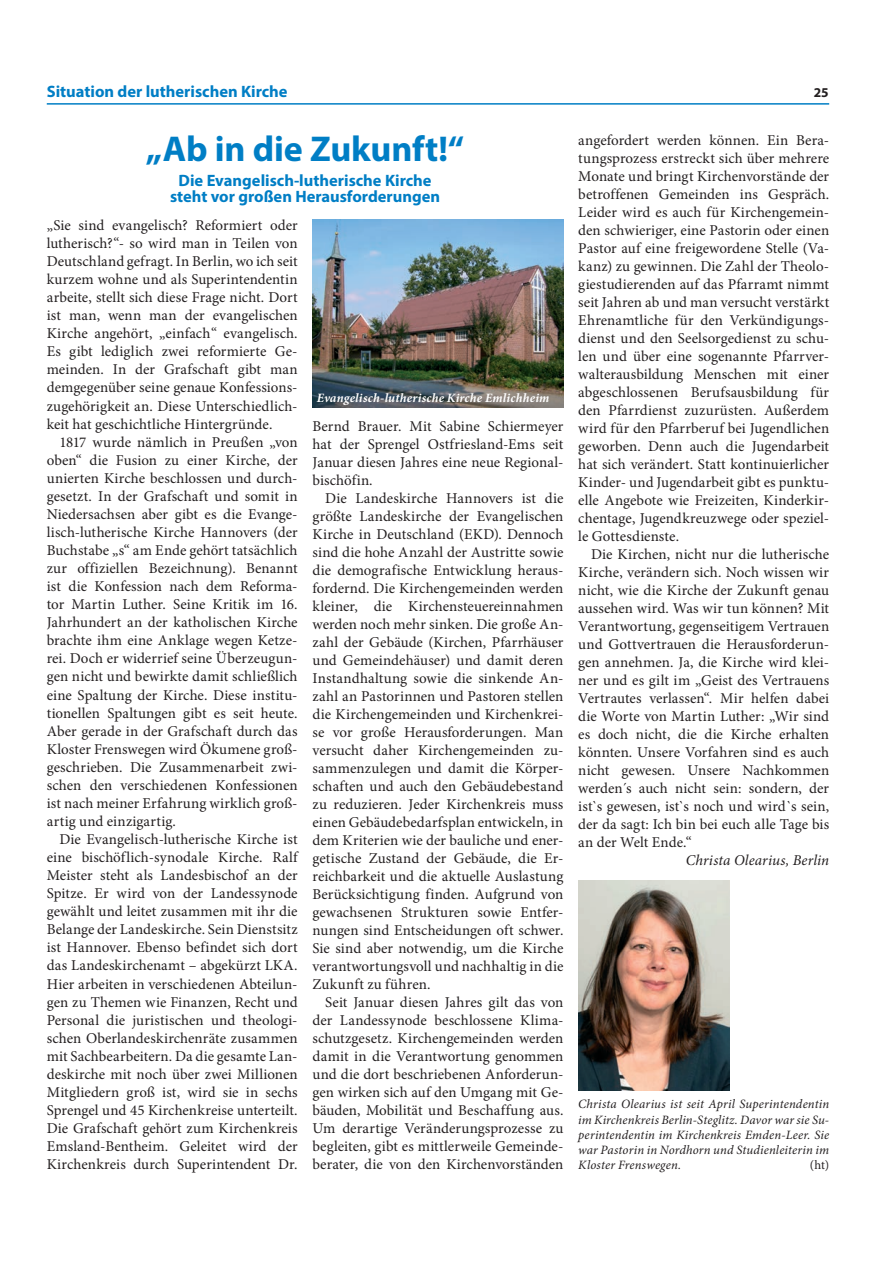
<style>
.page{position:relative;width:893px;height:1263px;background:#fff}
.page>*{position:absolute;margin:0;border:0;box-sizing:border-box;transform-origin:0 0}
.t1{font:700 36px "Myriad Pro";letter-spacing:-.005em;color:#007ec5}
.t2{font:700 16.5px/16.5px "Myriad Pro";color:#007ec5;text-align:center}
.t3{font:15px/18px "Minion Pro";letter-spacing:.005em;color:#231f20;text-align:justify}
.t4{font:italic 15px "Minion Pro";letter-spacing:.01em;color:#231f20}
.t5{font:700 13.5px "Myriad Pro";color:#231f20}
.t6{font:italic 12.75px/15.3px "Minion Pro";letter-spacing:.01em;color:#231f20;text-align:justify}
.t7{font:italic 700 12.75px "Minion Pro";letter-spacing:.015em;color:#fff}
.t8{font:12.75px "Minion Pro";color:#231f20}
</style>
<div class="page">
<hr style="left:47px;top:103px;width:782px;height:2px;background:#007ec5">
<img style="left:578px;top:880px;width:151px;height:210px">
<img style="left:313px;top:219px;width:250px;height:188px">
<p class="t2" style="left:47px;top:83px;width:242px">Situation der lutherischen Kirche</p>
<p class="t5" style="left:814px;top:83px;width:16px">25</p>
<p class="t3" style="left:578px;top:131px;width:252px">angefordert werden können. Ein Bera&shy;tungsprozess erstreckt sich über mehrere Monate und bringt Kirchenvorstände der betroffenen Gemeinden ins Gespräch.<br>Leider wird es auch für Kirchengemein&shy;den schwieriger, eine Pastorin oder einen Pastor auf eine freigewordene Stelle (Va&shy;kanz) zu gewinnen. Die Zahl der Theolo&shy;giestudierenden auf das Pfarramt nimmt seit Jahren ab und man versucht verstärkt Ehrenamtliche für den Verkündigungs&shy;dienst und den Seelsorgedienst zu schu&shy;len und über eine sogenannte Pfarrver&shy;walterausbildung Menschen mit einer abgeschlossenen Berufsausbildung für den Pfarrdienst zuzurüsten. Außerdem wird für den Pfarrberuf bei Jugendlichen geworben. Denn auch die Jugendarbeit hat sich verändert. Statt kontinuierlicher Kinder- und Jugendarbeit gibt es punktu&shy;elle Angebote wie Freizeiten, Kinderkir&shy;chentage, Jugendkreuzwege oder speziel&shy;le Gottesdienste.</p>
<p class="t3" style="left:578px;top:545px;width:252px;text-indent:13px">Die Kirchen, nicht nur die lutherische Kirche, verändern sich. Noch wissen wir nicht, wie die Kirche der Zukunft genau aussehen wird. Was wir tun können? Mit Verantwortung, gegenseitigem Vertrauen und Gottvertrauen die Herausforderun&shy;gen annehmen. Ja, die Kirche wird klei&shy;ner und es gilt im „Geist des Vertrauens Vertrautes verlassen“. Mir helfen dabei die Worte von Martin Luther: „Wir sind es doch nicht, die die Kirche erhalten könnten. Unsere Vorfahren sind es auch nicht gewesen. Unsere Nachkommen werden´s auch nicht sein: sondern, der ist`s gewesen, ist`s noch und wird`s sein, der da sagt: Ich bin bei euch alle Tage bis an der Welt Ende.“</p>
<p class="t4" style="left:686px;top:850px;width:145px">Christa Olearius, Berlin</p>
<h1 class="t1" style="left:146px;top:125px;width:320px">„Ab in die Zukunft!“</h1>
<p class="t2" style="left:170px;top:172px;width:272px">Die Evangelisch-lutherische Kirche steht vor großen Herausforderungen</p>
<p class="t3" style="left:47px;top:216px;width:252px">„Sie sind evangelisch? Reformiert oder lutherisch?“- so wird man in Teilen von Deutschland gefragt. In Berlin, wo ich seit kurzem wohne und als Superintendentin arbeite, stellt sich diese Frage nicht. Dort ist man, wenn man der evangelischen Kirche angehört, „einfach“ evangelisch.<br>Es gibt lediglich zwei reformierte Ge&shy;meinden. In der Grafschaft gibt man demgegenüber seine genaue Konfessions&shy;zugehörigkeit an. Diese Unterschiedlich&shy;keit hat geschichtliche Hintergründe.</p>
<p class="t3" style="left:47px;top:433px;width:252px;text-indent:13px">1817 wurde nämlich in Preußen „von oben“ die Fusion zu einer Kirche, der unierten Kirche beschlossen und durch&shy;gesetzt. In der Grafschaft und somit in Niedersachsen aber gibt es die Evange&shy;lisch-lutherische Kirche Hannovers (der Buchstabe „s“ am Ende gehört tatsächlich zur offiziellen Bezeichnung). Benannt ist die Konfession nach dem Reforma&shy;tor Martin Luther. Seine Kritik im 16.<br>Jahrhundert an der katholischen Kirche brachte ihm eine Anklage wegen Ketze&shy;rei. Doch er widerrief seine Überzeugun&shy;gen nicht und bewirkte damit schließlich eine Spaltung der Kirche. Diese institu&shy;tionellen Spaltungen gibt es seit heute.<br>Aber gerade in der Grafschaft durch das Kloster Frenswegen wird Ökumene groß&shy;geschrieben. Die Zusammenarbeit zwi&shy;schen den verschiedenen Konfessionen ist nach meiner Erfahrung wirklich groß&shy;artig und einzigartig.</p>
<p class="t3" style="left:47px;top:830px;width:252px;text-indent:13px">Die Evangelisch-lutherische Kirche ist eine bischöflich-synodale Kirche. Ralf Meister steht als Landesbischof an der Spitze. Er wird von der Landessynode gewählt und leitet zusammen mit ihr die Belange der Landeskirche. Sein Dienstsitz ist Hannover. Ebenso befindet sich dort das Landeskirchenamt – abgekürzt LKA.<br>Hier arbeiten in verschiedenen Abteilun&shy;gen zu Themen wie Finanzen, Recht und Personal die juristischen und theologi&shy;schen Oberlandeskirchenräte zusammen mit Sachbearbeitern. Da die gesamte Lan&shy;deskirche mit noch über zwei Millionen Mitgliedern groß ist, wird sie in sechs Sprengel und 45 Kirchenkreise unterteilt.<br>Die Grafschaft gehört zum Kirchenkreis Emsland-Bentheim. Geleitet wird der Kirchenkreis durch Superintendent Dr.</p>
<p class="t7" style="left:317px;top:389px;width:234px">Evangelisch-lutherische Kirche Emlichheim</p>
<p class="t3" style="left:313px;top:417px;width:252px">Bernd Brauer. Mit Sabine Schiermeyer hat der Sprengel Ostfriesland-Ems seit Januar diesen Jahres eine neue Regional&shy;bischöfin.</p>
<p class="t3" style="left:313px;top:489px;width:252px;text-indent:13px">Die Landeskirche Hannovers ist die größte Landeskirche der Evangelischen Kirche in Deutschland (EKD). Dennoch sind die hohe Anzahl der Austritte sowie die demografische Entwicklung heraus&shy;fordernd. Die Kirchengemeinden werden kleiner, die Kirchensteuereinnahmen werden noch mehr sinken. Die große An&shy;zahl der Gebäude (Kirchen, Pfarrhäuser und Gemeindehäuser) und damit deren Instandhaltung sowie die sinkende An&shy;zahl an Pastorinnen und Pastoren stellen die Kirchengemeinden und Kirchenkrei&shy;se vor große Herausforderungen. Man versucht daher Kirchengemeinden zu&shy;sammenzulegen und damit die Körper&shy;schaften und auch den Gebäudebestand zu reduzieren. Jeder Kirchenkreis muss einen Gebäudebedarfsplan entwickeln, in dem Kriterien wie der bauliche und ener&shy;getische Zustand der Gebäude, die Er&shy;reichbarkeit und die aktuelle Auslastung Berücksichtigung finden. Aufgrund von gewachsenen Strukturen sowie Entfer&shy;nungen sind Entscheidungen oft schwer.<br>Sie sind aber notwendig, um die Kirche verantwortungsvoll und nachhaltig in die Zukunft zu führen.</p>
<p class="t3" style="left:313px;top:993px;width:252px;text-indent:13px">Seit Januar diesen Jahres gilt das von der Landessynode beschlossene Klima&shy;schutzgesetz. Kirchengemeinden werden damit in die Verantwortung genommen und die dort beschriebenen Anforderun&shy;gen wirken sich auf den Umgang mit Ge&shy;bäuden, Mobilität und Beschaffung aus.<br>Um derartige Veränderungsprozesse zu begleiten, gibt es mittlerweile Gemeinde&shy;berater, die von den Kirchenvorständen</p>
<p class="t6" style="left:578px;top:1096px;width:252px">Christa Olearius ist seit April Superintendentin im Kirchenkreis Berlin-Steglitz. Davor war sie Su&shy;perintendentin im Kirchenkreis Emden-Leer. Sie war Pastorin in Nordhorn und Studienleiterin im Kloster Frenswegen.</p>
<p class="t8" style="left:810px;top:1157px;width:21px">(ht)</p>
</div>
